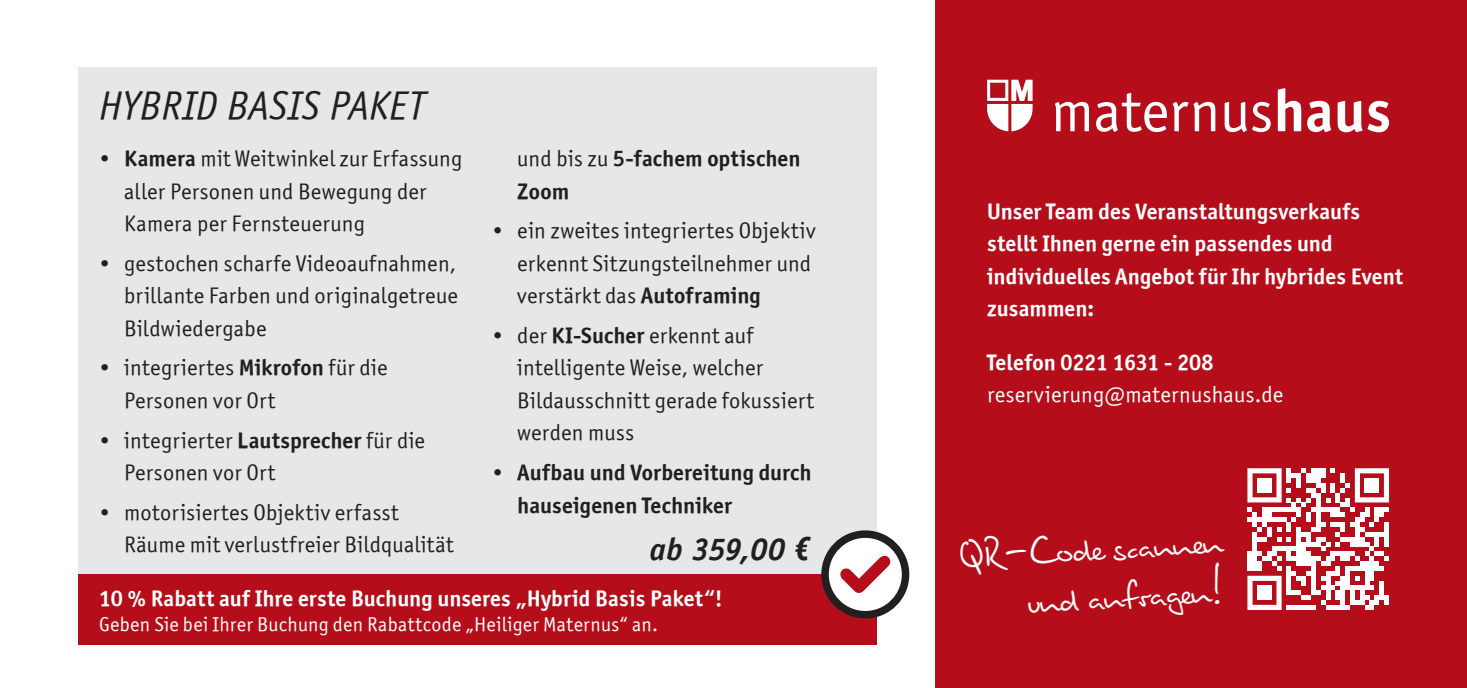
<style>
.page{position:relative;width:1467px;height:688px;background:#fff}
.page>*{position:absolute;margin:0;border:0;box-sizing:border-box;transform-origin:0 0}
.t1{font:40.5px "Brouet Handwriting";color:#fff}
.Copy{font:italic 40px "Officina Sans ITCTT Book";letter-spacing:.015em;color:#231f20}
.Copy-2{font:italic 700 32.5px "Officina Sans";letter-spacing:.01em;color:#231f20}
.Copy-3{font:22.5px/32.5px "Officina Sans ITCTT Book";letter-spacing:.015em;color:#231f20}
.Copy-4{font:22.5px/32.5px "Officina Sans ITCTT Bold";letter-spacing:.005em;color:#fff}
.Copy-5{font:22.5px/32.5px "Officina Sans ITCTT Bold";letter-spacing:.005em;color:#231f20}
.Copy-6{font:22.5px/32.5px "Officina Sans ITCTT Book";letter-spacing:.01em;color:#fff}
.Copy-7{font:20px "Officina Sans ITCTT Book";letter-spacing:.015em;color:#fff}
.s1{font-family:"Officina Sans ITCTT Bold"}
.s2{font-family:"Officina Sans ITCTT Book"}
.s3{font-family:"Roboto Condensed"}
</style>
<div class="page">
<div style="left:935px;top:0;width:532px;height:687px;background:#b50e1a"></div>
<div style="left:78px;top:67px;width:799px;height:532px;background:#e6e7e9"></div>
<div style="left:78px;top:574px;width:799px;height:70px;background:#b50e1a"></div>
<svg style="left:1247px;top:468px;width:142px;height:141px"></svg>
<div style="left:1257px;top:478px;width:15px;height:14px;background:#fff"></div>
<div style="left:1365px;top:478px;width:14px;height:14px;background:#fff"></div>
<div style="left:1257px;top:585px;width:15px;height:15px;background:#fff"></div>
<svg style="left:1055px;top:102px;width:34px;height:29px"></svg>
<svg style="left:1096px;top:93px;width:71px;height:39px"></svg>
<svg style="left:1173px;top:102px;width:42px;height:29px"></svg>
<svg style="left:1225px;top:102px;width:46px;height:30px"></svg>
<svg style="left:1278px;top:88px;width:23px;height:43px"></svg>
<svg style="left:1307px;top:101px;width:24px;height:31px"></svg>
<svg style="left:1338px;top:101px;width:51px;height:31px"></svg>
<svg style="left:987px;top:80px;width:46px;height:51px"></svg>
<svg style="left:825px;top:534px;width:81px;height:80px;fill:#fff"></svg>
<div style="left:821px;top:530px;width:88px;height:88px;border:8px solid #231f20;border-radius:50%"></div>
<svg style="left:839px;top:555px;width:52px;height:38px"></svg>
<p class="Copy" style="left:99px;top:83px;width:327px">HYBRID BASIS PAKET</p>
<p class="Copy-3" style="left:124px;top:142px;width:340px;text-indent:-25px">• <span class="s1">Kamera</span> mit Weitwinkel zur Erfassung aller Personen und Bewegung der<br>Kamera per Fernsteuerung</p>
<p class="Copy-3" style="left:124px;top:246px;width:335px;text-align:justify;text-indent:-25px">• gestochen scharfe Videoaufnahmen, brillante Farben und originalgetreue Bildwiedergabe</p>
<p class="Copy-3" style="left:124px;top:351px;width:265px;text-indent:-25px">• integriertes <span class="s1">Mikrofon</span> für die<br>Personen vor Ort</p>
<p class="Copy-3" style="left:124px;top:423px;width:302px;text-indent:-25px">• integrierter <span class="s1">Lautsprecher</span> für die<br>Personen vor Ort</p>
<p class="Copy-3" style="left:124px;top:495px;width:331px;text-indent:-25px">• motorisiertes Objektiv erfasst<br>Räume mit verlustfreier Bildqualität</p>
<p class="Copy-5" style="left:517px;top:142px;width:285px"><span class="s2">und bis zu</span> 5-fachem optischen<br>Zoom</p>
<p class="Copy-3" style="left:517px;top:214px;width:300px;text-indent:-25px">• ein zweites integriertes Objektiv erkennt Sitzungsteilnehmer und verstärkt das <span class="s1">Autoframing</span></p>
<p class="Copy-3" style="left:517px;top:319px;width:298px;text-indent:-25px">• der <span class="s1">KI-Sucher</span> erkennt auf intelligente Weise, welcher<br>Bildausschnitt gerade fokussiert werden muss</p>
<p class="Copy-5" style="left:517px;top:456px;width:296px;text-indent:-25px"><span class="s2">•</span> Aufbau und Vorbereitung durch hauseigenen Techniker</p>
<p class="Copy-2" style="left:650px;top:530px;width:162px">ab 359,00 <span class="s3">€</span></p>
<p class="Copy-4" style="left:99px;top:581px;width:625px">10 % Rabatt auf Ihre erste Buchung unseres „Hybrid Basis Paket“!</p>
<p class="Copy-7" style="left:99px;top:612px;width:560px">Geben Sie bei Ihrer Buchung den Rabattcode „Heiliger Maternus“ an.</p>
<p class="Copy-4" style="left:987px;top:194px;width:418px">Unser Team des Veranstaltungsverkaufs stellt Ihnen gerne ein passendes und individuelles Angebot für Ihr hybrides Event zusammen:</p>
<p class="Copy-6" style="left:987px;top:345px;width:298px"><span class="s1">Telefon 0221 1631 - 208 </span>reservierung@maternushaus.de</p>
<p class="t1" style="left:958px;top:530px;width:265px;rotate:-4deg">QR-Code scannen</p>
<p class="t1" style="left:1025px;top:574px;width:200px;rotate:-4deg">und anfragen!</p>
</div>
